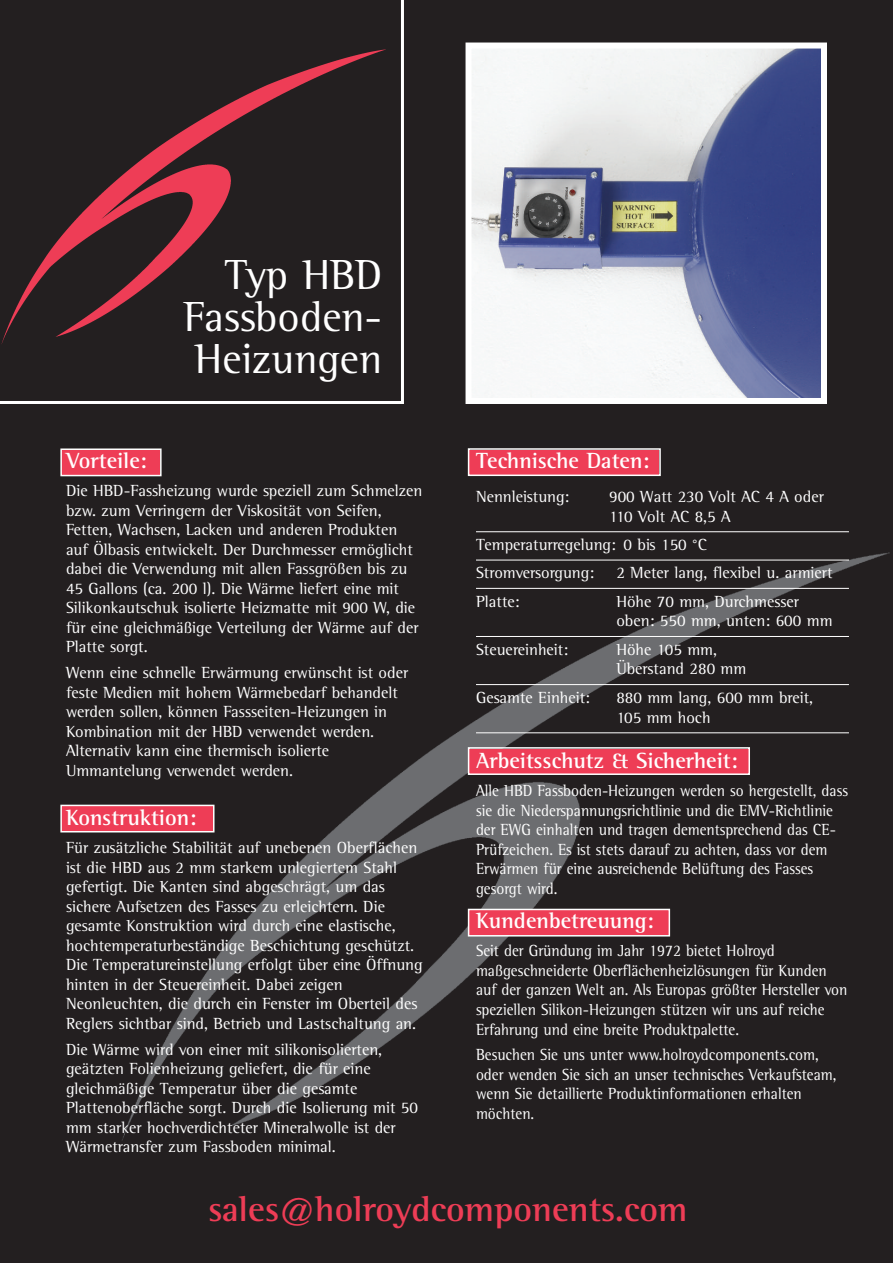
<style>
.page{position:relative;width:893px;height:1263px;background:#231f20}
.page>*{position:absolute;margin:0;border:0;box-sizing:border-box;transform-origin:0 0}
.t1{font:43.05px/42px "Rotis Semi Serif";color:#fff;text-align:justify}
.t2{font:700 36px "Rotis Semi Serif";color:#ee3d56}
.t3{font:700 22.5px "Rotis Semi Serif";color:#fff}
.t4{font:16.5px/19.5px "Rotis Semi Serif";color:#fff}
.t5{font:16.5px/19.5px "Rotis Semi Serif";color:#fff;scale:.93 1}
</style>
<div class="page">
<img style="left:60px;top:532px;width:830px;height:609px">
<svg style="left:0;top:0;width:404px;height:404px"></svg>
<img style="left:472px;top:50px;width:348px;height:347px">
<div style="left:465px;top:43px;width:362px;height:361px;border:6px solid #fff"></div>
<div style="left:469px;top:450px;width:190px;height:25px;background:#ee3d56"></div>
<div style="left:468px;top:448px;width:193px;height:28px;border:2px solid #fff"></div>
<div style="left:469px;top:749px;width:279px;height:24px;background:#ee3d56"></div>
<div style="left:468px;top:747px;width:282px;height:28px;border:2px solid #fff"></div>
<div style="left:469px;top:910px;width:200px;height:25px;background:#ee3d56"></div>
<div style="left:468px;top:909px;width:202px;height:27px;border:2px solid #fff"></div>
<div style="left:62px;top:806px;width:151px;height:25px;background:#ee3d56"></div>
<div style="left:60px;top:805px;width:154px;height:27px;border:2px solid #fff"></div>
<div style="left:62px;top:450px;width:98px;height:25px;background:#ee3d56"></div>
<div style="left:60px;top:448px;width:102px;height:28px;border:2px solid #fff"></div>
<hr style="left:476px;top:531px;width:373px;height:1px;background:#fff">
<hr style="left:476px;top:560px;width:373px;height:1px;background:#fff">
<hr style="left:476px;top:588px;width:373px;height:1px;background:#fff">
<hr style="left:476px;top:636px;width:373px;height:1px;background:#fff">
<hr style="left:476px;top:684px;width:373px;height:1px;background:#fff">
<hr style="left:476px;top:732px;width:373px;height:1px;background:#fff">
<h1 class="t1" style="left:184px;top:258px;width:200px;text-indent:41px">Typ HBD Fassboden-Heizungen</h1>
<h3 class="t3" style="left:66px;top:453px;width:82px">Vorteile:</h3>
<p class="t4" style="left:66px;top:483px;width:358px">Die HBD-Fassheizung wurde speziell zum Schmelzen bzw. zum Verringern der Viskosität von Seifen, Fetten, Wachsen, Lacken und anderen Produkten auf Ölbasis entwickelt. Der Durchmesser ermöglicht dabei die Verwendung mit allen Fassgrößen bis zu 45 Gallons (ca. 200 l). Die Wärme liefert eine mit Silikonkautschuk isolierte Heizmatte mit 900 W, die für eine gleichmäßige Verteilung der Wärme auf der Platte sorgt.</p>
<p class="t4" style="left:66px;top:665px;width:344px">Wenn eine schnelle Erwärmung erwünscht ist oder feste Medien mit hohem Wärmebedarf behandelt werden sollen, können Fassseiten-Heizungen in Kombination mit der HBD verwendet werden.<br>Alternativ kann eine thermisch isolierte Ummantelung verwendet werden.</p>
<h3 class="t3" style="left:66px;top:810px;width:132px">Konstruktion:</h3>
<p class="t4" style="left:66px;top:840px;width:358px">Für zusätzliche Stabilität auf unebenen Oberflächen ist die HBD aus 2 mm starkem unlegiertem Stahl gefertigt. Die Kanten sind abgeschrägt, um das sichere Aufsetzen des Fasses zu erleichtern. Die gesamte Konstruktion wird durch eine elastische, hochtemperaturbeständige Beschichtung geschützt.<br>Die Temperatureinstellung erfolgt über eine Öffnung hinten in der Steuereinheit. Dabei zeigen Neonleuchten, die durch ein Fenster im Oberteil des Reglers sichtbar sind, Betrieb und Lastschaltung an.</p>
<p class="t4" style="left:66px;top:1041px;width:353px">Die Wärme wird von einer mit silikonisolierten, geätzten Folienheizung geliefert, die für eine gleichmäßige Temperatur über die gesamte Plattenoberfläche sorgt. Durch die Isolierung mit 50 mm starker hochverdichteter Mineralwolle ist der Wärmetransfer zum Fassboden minimal.</p>
<h3 class="t3" style="left:476px;top:453px;width:175px">Technische Daten:</h3>
<p class="t4" style="left:476px;top:488px;width:95px">Nennleistung:</p>
<p class="t4" style="left:609px;top:488px;width:216px">900 Watt 230 Volt AC 4 A oder<br>110 Volt AC 8,5 A</p>
<p class="t4" style="left:476px;top:532px;width:232px;line-height:28.3px">Temperaturregelung: 0 bis 150 °C<br>Stromversorgung:</p>
<p class="t4" style="left:616px;top:565px;width:218px">2 Meter lang, flexibel u. armiert</p>
<p class="t4" style="left:476px;top:593px;width:45px">Platte:</p>
<p class="t4" style="left:616px;top:593px;width:218px">Höhe 70 mm, Durchmesser oben: 550 mm, unten: 600 mm</p>
<p class="t4" style="left:476px;top:641px;width:94px">Steuereinheit:</p>
<p class="t4" style="left:616px;top:641px;width:131px">Höhe 105 mm,<br>Überstand 280 mm</p>
<p class="t4" style="left:476px;top:689px;width:116px">Gesamte Einheit:</p>
<p class="t4" style="left:616px;top:689px;width:198px">880 mm lang, 600 mm breit,<br>105 mm hoch</p>
<h3 class="t3" style="left:476px;top:753px;width:263px">Arbeitsschutz &amp; Sicherheit:</h3>
<p class="t5" style="left:476px;top:782px;width:402px">Alle HBD Fassboden-Heizungen werden so hergestellt, dass sie die Niederspannungsrichtlinie und die EMV-Richtlinie der EWG einhalten und tragen dementsprechend das CE-Prüfzeichen. Es ist stets darauf zu achten, dass vor dem Erwärmen für eine ausreichende Belüftung des Fasses gesorgt wird.</p>
<h3 class="t3" style="left:476px;top:913px;width:180px">Kundenbetreuung:</h3>
<p class="t5" style="left:476px;top:943px;width:401px">Seit der Gründung im Jahr 1972 bietet Holroyd maßgeschneiderte Oberflächenheizlösungen für Kunden auf der ganzen Welt an. Als Europas größter Hersteller von speziellen Silikon-Heizungen stützen wir uns auf reiche Erfahrung und eine breite Produktpalette.</p>
<p class="t5" style="left:476px;top:1047px;width:389px">Besuchen Sie uns unter www.holroydcomponents.com, oder wenden Sie sich an unser technisches Verkaufsteam, wenn Sie detaillierte Produktinformationen erhalten möchten.</p>
<h2 class="t2" style="left:208px;top:1197px;width:481px">sales@holroydcomponents.com</h2>
</div>
